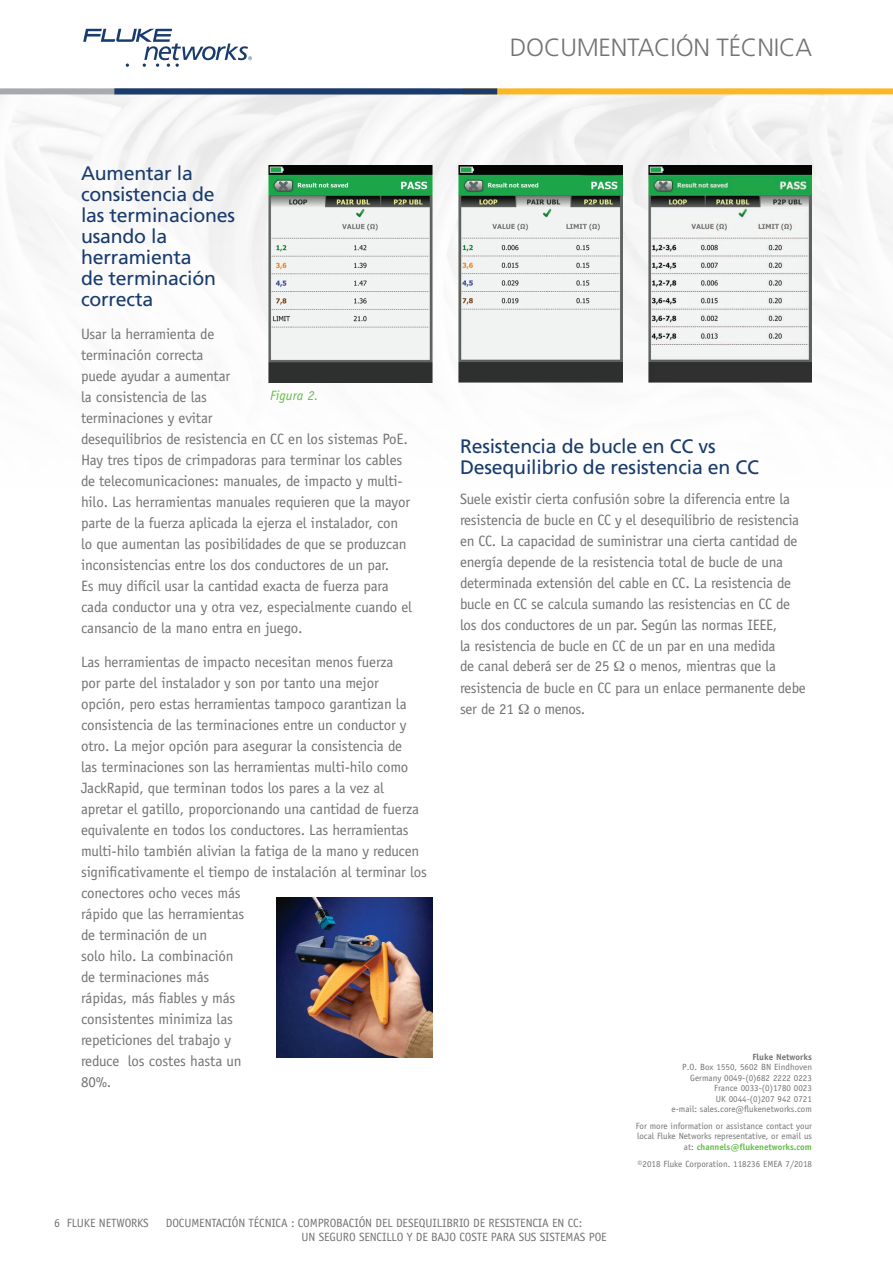
<style>
.page{position:relative;width:893px;height:1263px;background:#fff}
.page>*{position:absolute;margin:0;border:0;box-sizing:border-box;transform-origin:0 0}
.t1{font:300 24.9px "Frutiger LT Std";letter-spacing:-.01em;color:#737373}
.t2{font:19.5px/21px "Frutiger LT Std";letter-spacing:-.01em;color:#193b6d}
.t3{font:15px/21px "Officina Sans";letter-spacing:-.01em;color:#737373}
.t4{font:italic 13.5px "Officina Sans";letter-spacing:.01em;color:#66bc4a}
.t5{font:12px/14.4px "Officina Sans";letter-spacing:-.01em;color:#737373}
.t6{font:9px/10.5px "Officina Sans";color:#737373;text-align:right}
.t7{font:700 9px "Officina Sans";color:#737373}
.s1{font-weight:700;color:#66bc4a}
</style>
<div class="page">
<img style="left:0;top:94px;width:893px;height:289px">
<div style="left:463px;top:88px;width:430px;height:6px;background:#fcb824"></div>
<div style="left:0;top:88px;width:440px;height:6px;background:#a7a9ac"></div>
<div style="left:114px;top:88px;width:383px;height:6px;background:#193b6d"></div>
<svg style="left:83px;top:29px;width:169px;height:38px"></svg>
<img style="left:269px;top:165px;width:164px;height:217px">
<img style="left:458px;top:165px;width:164px;height:218px">
<img style="left:648px;top:165px;width:164px;height:218px">
<img style="left:277px;top:898px;width:156px;height:160px">
<h1 class="t1" style="left:510px;top:33px;width:304px">DOCUMENTACIÓN TÉCNICA</h1>
<h2 class="t2" style="left:81px;top:162px;width:156px">Aumentar la consistencia de las terminaciones usando la herramienta<br>de terminación correcta</h2>
<p class="t3" style="left:81px;top:324px;width:333px">Usar la herramienta de<br>terminación correcta<br>puede ayudar a aumentar<br>la consistencia de las<br>terminaciones y evitar<br>desequilibrios de resistencia en CC en los sistemas PoE.<br>Hay tres tipos de crimpadoras para terminar los cables de telecomunicaciones: manuales, de impacto y multi&shy;hilo. Las herramientas manuales requieren que la mayor parte de la fuerza aplicada la ejerza el instalador, con lo que aumentan las posibilidades de que se produzcan inconsistencias entre los dos conductores de un par.<br>Es muy difícil usar la cantidad exacta de fuerza para cada conductor una y otra vez, especialmente cuando el cansancio de la mano entra en juego.</p>
<p class="t3" style="left:81px;top:652px;width:347px">Las herramientas de impacto necesitan menos fuerza<br>por parte del instalador y son por tanto una mejor<br>opción, pero estas herramientas tampoco garantizan la consistencia de las terminaciones entre un conductor y otro. La mejor opción para asegurar la consistencia de<br>las terminaciones son las herramientas multi-hilo como JackRapid, que terminan todos los pares a la vez al apretar el gatillo, proporcionando una cantidad de fuerza equivalente en todos los conductores. Las herramientas multi-hilo también alivian la fatiga de la mano y reducen significativamente el tiempo de instalación al terminar los conectores ocho veces más<br>rápido que las herramientas<br>de terminación de un<br>solo hilo. La combinación<br>de terminaciones más<br>rápidas, más fiables y más<br>consistentes minimiza las<br>repeticiones del trabajo y<br>reduce los costes hasta un<br>80%.</p>
<p class="t4" style="left:270px;top:388px;width:50px">Figura 2.</p>
<h2 class="t2" style="left:460px;top:435px;width:301px">Resistencia de bucle en CC vs<br>Desequilibrio de resistencia en CC</h2>
<p class="t3" style="left:460px;top:488px;width:341px">Suele existir cierta confusión sobre la diferencia entre la resistencia de bucle en CC y el desequilibrio de resistencia en CC. La capacidad de suministrar una cierta cantidad de energía depende de la resistencia total de bucle de una determinada extensión del cable en CC. La resistencia de bucle en CC se calcula sumando las resistencias en CC de los dos conductores de un par. Según las normas IEEE,<br>la resistencia de bucle en CC de un par en una medida<br>de canal deberá ser de 25</p>
<p class="t3" style="left:460px;top:655px;width:347px;line-height:21.8px;text-indent:169px">o menos, mientras que la resistencia de bucle en CC para un enlace permanente debe</p>
<p class="t3" style="left:460px;top:698px;width:56px">ser de 21</p>
<p class="t3" style="left:533px;top:698px;width:53px">o menos.</p>
<p class="t7" style="left:752px;top:1051px;width:61px">Fluke Networks</p>
<p class="t6" style="left:671px;top:1062px;width:142px">P.O. Box 1550, 5602 BN Eindhoven<br>Germany 0049-(0)682 2222 0223<br>France 0033-(0)1780 0023<br>UK 0044-(0)207 942 0721<br>e-mail: sales.core@flukenetworks.com</p>
<p class="t6" style="left:636px;top:1120px;width:178px">For more information or assistance contact your local Fluke Networks representative, or email us at: <span class="s1">channels@flukenetworks.com</span></p>
<p class="t6" style="left:638px;top:1158px;width:176px">©2018 Fluke Corporation. 118236 EMEA 7/2018</p>
<p class="t5" style="left:54px;top:1216px;width:96px">6 FLUKE NETWORKS</p>
<p class="t5" style="left:301px;top:1216px;width:307px;text-indent:-136px">DOCUMENTACIÓN TÉCNICA : COMPROBACIÓN DEL DESEQUILIBRIO DE RESISTENCIA EN CC:<br>UN SEGURO SENCILLO Y DE BAJO COSTE PARA SUS SISTEMAS POE</p>
</div>
